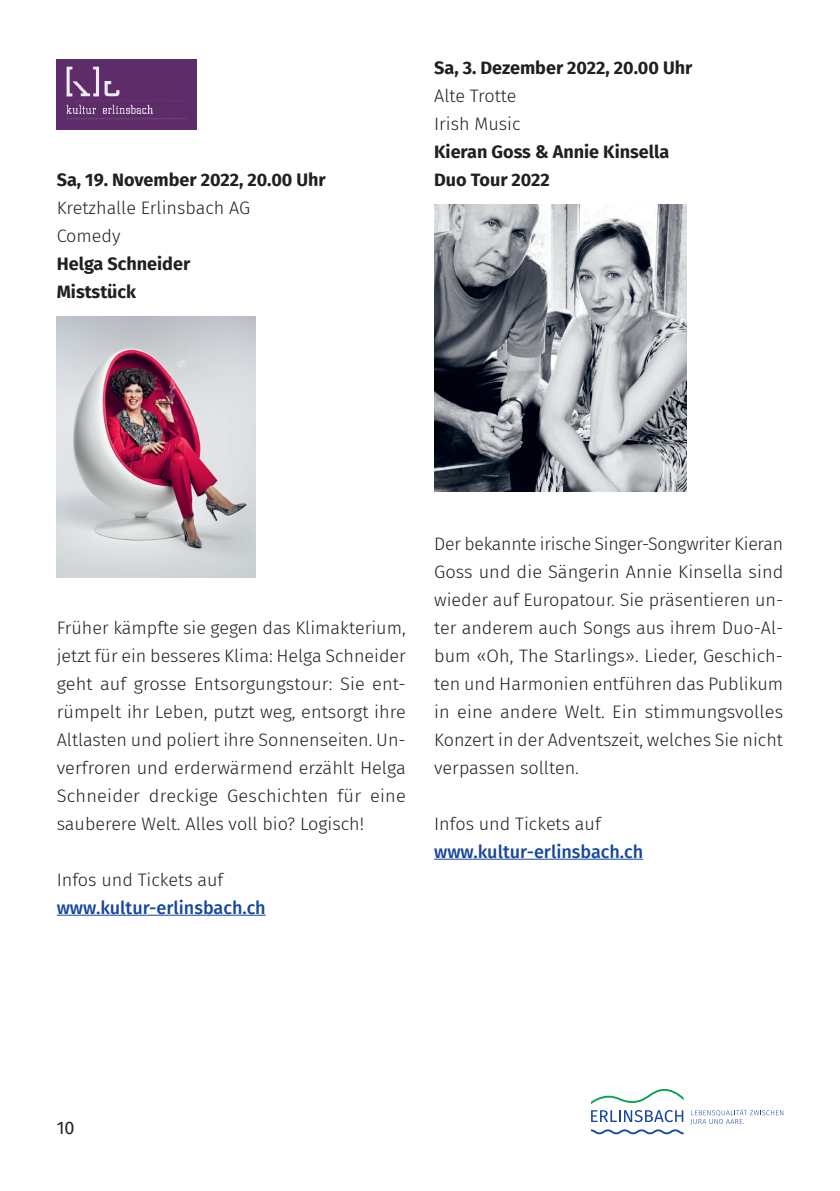
<style>
.page{position:relative;width:840px;height:1191px;background:#fff}
.page>*{position:absolute;margin:0;border:0;box-sizing:border-box;transform-origin:0 0}
.t1{font:300 18px/28px "Fira Sans";color:#231f20}
.t2{font:700 18px/28px "Fira Sans";color:#231f20}
.t3{font:500 18px "Fira Sans";color:#16479e}
.t4{font:18px "Fira Sans";color:#231f20}
</style>
<div class="page">
<svg style="left:591px;top:1129px;width:92px;height:5px"></svg>
<svg style="left:591px;top:1089px;width:92px;height:15px"></svg>
<svg style="left:691px;top:1109px;width:91px;height:15px"></svg>
<svg style="left:591px;top:1110px;width:92px;height:12px"></svg>
<hr style="left:57px;top:914px;width:208px;height:1px;background:#16479e">
<img style="left:57px;top:59px;width:139px;height:71px">
<img style="left:57px;top:316px;width:198px;height:262px">
<hr style="left:434px;top:858px;width:208px;height:1px;background:#16479e">
<img style="left:434px;top:204px;width:252px;height:287px">
<p class="t2" style="left:57px;top:164px;width:270px">Sa, 19. November 2022, 20.00 Uhr</p>
<p class="t1" style="left:57px;top:193px;width:195px">Kretzhalle Erlinsbach AG<br>Comedy</p>
<p class="t2" style="left:57px;top:248px;width:135px">Helga Schneider<br>Miststück</p>
<p class="t2" style="left:434px;top:52px;width:259px">Sa, 3. Dezember 2022, 20.00 Uhr</p>
<p class="t1" style="left:434px;top:81px;width:88px">Alte Trotte<br>Irish Music</p>
<p class="t2" style="left:434px;top:136px;width:236px">Kieran Goss &amp; Annie Kinsella<br>Duo Tour 2022</p>
<p class="t1" style="left:57px;top:613px;width:350px;text-align:justify">Früher kämpfte sie gegen das Klimakterium, jetzt für ein besseres Klima: Helga Schneider geht auf grosse Entsorgungstour: Sie ent&shy;rümpelt ihr Leben, putzt weg, entsorgt ihre Altlasten und poliert ihre Sonnenseiten. Un&shy;verfroren und erderwärmend erzählt Helga Schneider dreckige Geschichten für eine sauberere Welt. Alles voll bio? Logisch!</p>
<p class="t1" style="left:57px;top:865px;width:168px">Infos und Tickets auf</p>
<p class="t3" style="left:57px;top:893px;width:210px">www.kultur-erlinsbach.ch</p>
<p class="t1" style="left:434px;top:529px;width:350px;text-align:justify">Der bekannte irische Singer-Songwriter Kieran Goss und die Sängerin Annie Kinsella sind wieder auf Europatour. Sie präsentieren un&shy;ter anderem auch Songs aus ihrem Duo-Al&shy;bum «Oh, The Starlings». Lieder, Geschich&shy;ten und Harmonien entführen das Publikum in eine andere Welt. Ein stimmungsvolles Konzert in der Adventszeit, welches Sie nicht verpassen sollten.</p>
<p class="t1" style="left:434px;top:809px;width:168px">Infos und Tickets auf</p>
<p class="t3" style="left:434px;top:837px;width:210px">www.kultur-erlinsbach.ch</p>
<p class="t4" style="left:57px;top:1114px;width:19px">10</p>
</div>
